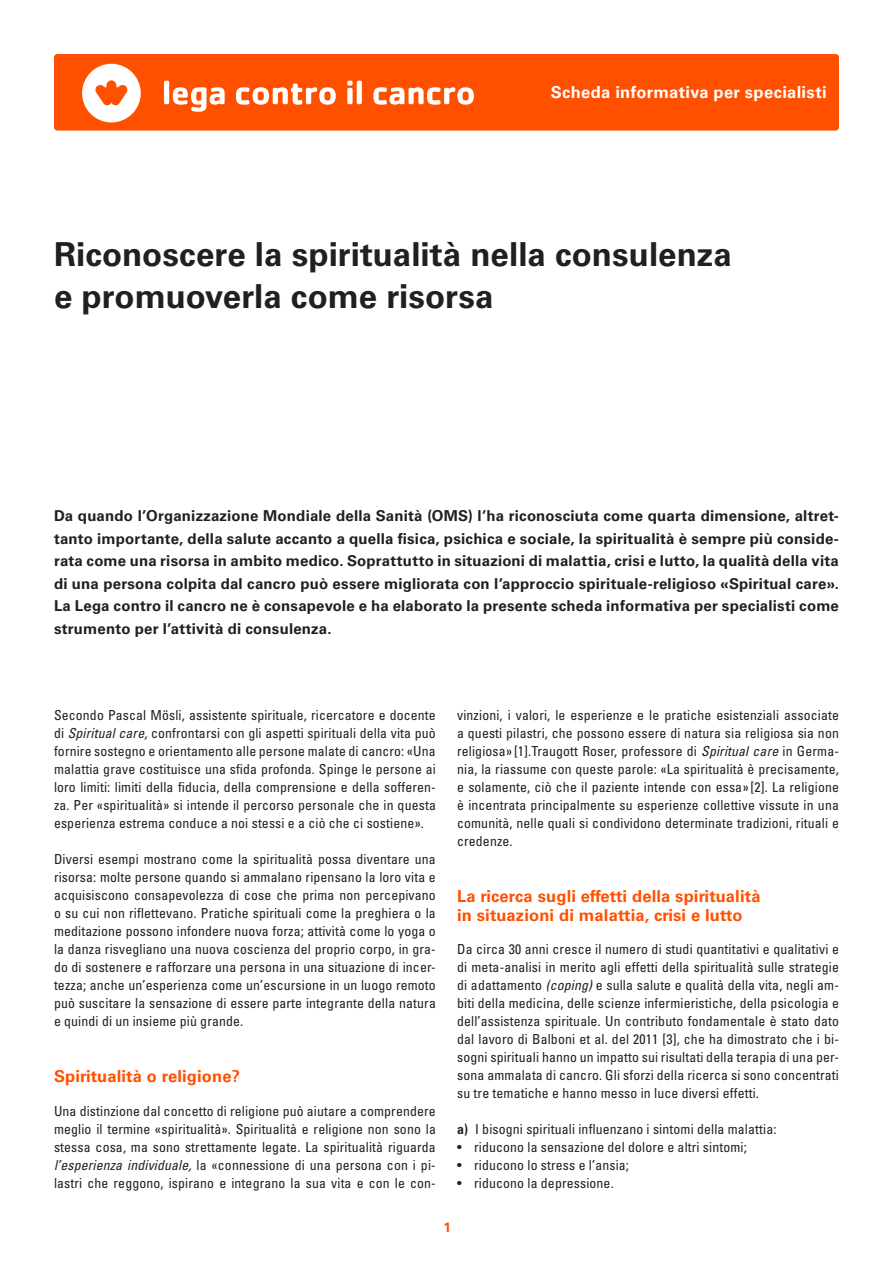
<style>
.page{position:relative;width:893px;height:1263px;background:#fff}
.page>*{position:absolute;margin:0;border:0;box-sizing:border-box;transform-origin:0 0}
.Haupttitel{font:700 33px/42px "Univers LT Std";color:#231f20}
.Untertitel_orange{font:700 16.5px/19.5px "Univers LT Std";letter-spacing:.01em;color:#ff5000}
.Haupttitel-2{font:700 16.5px "Univers LT Std";letter-spacing:.02em;color:#fff}
.Lead{font:700 15px/22.5px "Univers LT Std";letter-spacing:.015em;color:#231f20;text-align:justify}
.Swisscancer_Lauftext{font:condensed 13.8px/18px "Univers LT Std";letter-spacing:.01em;color:#231f20;text-align:justify}
.Impressum_Aufzählung{font:condensed 13.8px "Univers LT Std";letter-spacing:.01em;color:#231f20}
.Untertitel_orange-2{font:700 13.5px "Univers LT Std";color:#ff5000}
.s1{font-style:italic}
.s2{font-weight:700}
</style>
<div class="page">
<div style="left:54px;top:54px;width:785px;height:77px;background:#ff5000;border-radius:3px"></div>
<svg style="left:82px;top:64px;width:59px;height:58px"></svg>
<div style="left:164px;top:81px;width:5px;height:23px;background:#fff;border-radius:2px"></div>
<svg style="left:173px;top:87px;width:52px;height:25px"></svg>
<svg style="left:236px;top:84px;width:100px;height:21px"></svg>
<svg style="left:347px;top:81px;width:6px;height:23px"></svg>
<div style="left:357px;top:81px;width:5px;height:23px;background:#fff;border-radius:2px"></div>
<svg style="left:373px;top:87px;width:101px;height:18px"></svg>
<p class="Haupttitel-2" style="left:551px;top:83px;width:277px">Scheda informativa per specialisti</p>
<p class="Haupttitel" style="left:54px;top:233px;width:679px">Riconoscere la spiritualità nella consulenza e promuoverla come risorsa</p>
<p class="Lead" style="left:54px;top:505px;width:786px">Da quando l’Organizzazione Mondiale della Sanità (OMS) l’ha riconosciuta come quarta dimensione, altret&shy;tanto importante, della salute accanto a quella fisica, psichica e sociale, la spiritualità è sempre più conside&shy;rata come una risorsa in ambito medico. Soprattutto in situazioni di malattia, crisi e lutto, la qualità della vita di una persona colpita dal cancro può essere migliorata con l’approccio spirituale-religioso «Spiritual care».<br>La Lega contro il cancro ne è consapevole e ha elaborato la presente scheda informativa per specialisti come strumento per l’attività di consulenza.</p>
<p class="Swisscancer_Lauftext" style="left:54px;top:706px;width:383px">Secondo Pascal Mösli, assistente spirituale, ricercatore e docente di <span class="s1">Spiritual care,</span> confrontarsi con gli aspetti spirituali della vita può fornire sostegno e orientamento alle persone malate di cancro: «Una malattia grave costituisce una sfida profonda. Spinge le persone ai loro limiti: limiti della fiducia, della comprensione e della sofferen&shy;za. Per «spiritualità» si intende il percorso personale che in questa esperienza estrema conduce a noi stessi e a ciò che ci sostiene».</p>
<p class="Swisscancer_Lauftext" style="left:54px;top:850px;width:383px">Diversi esempi mostrano come la spiritualità possa diventare una risorsa: molte persone quando si ammalano ripensano la loro vita e acquisiscono consapevolezza di cose che prima non percepivano o su cui non riflettevano. Pratiche spirituali come la preghiera o la meditazione possono infondere nuova forza; attività come lo yoga o la danza risvegliano una nuova coscienza del proprio corpo, in gra&shy;do di sostenere e rafforzare una persona in una situazione di incer&shy;tezza; anche un’esperienza come un’escursione in un luogo remoto può suscitare la sensazione di essere parte integrante della natura e quindi di un insieme più grande.</p>
<p class="Untertitel_orange" style="left:54px;top:1066px;width:187px">Spiritualità o religione?</p>
<p class="Swisscancer_Lauftext" style="left:54px;top:1102px;width:383px">Una distinzione dal concetto di religione può aiutare a comprendere meglio il termine «spiritualità». Spiritualità e religione non sono la stessa cosa, ma sono strettamente legate. La spiritualità riguarda <span class="s1">l’esperienza individuale,</span> la «connessione di una persona con i pi&shy;lastri che reggono, ispirano e integrano la sua vita e con le con-</p>
<p class="Swisscancer_Lauftext" style="left:457px;top:706px;width:383px">vinzioni, i valori, le esperienze e le pratiche esistenziali associate a questi pilastri, che possono essere di natura sia religiosa sia non religiosa» [1].Traugott Roser, professore di <span class="s1">Spiritual care</span> in Germa&shy;nia, la riassume con queste parole: «La spiritualità è precisamente, e solamente, ciò che il paziente intende con essa» [2]. La religione è incentrata principalmente su esperienze collettive vissute in una comunità, nelle quali si condividono determinate tradizioni, rituali e credenze.</p>
<p class="Untertitel_orange" style="left:457px;top:886px;width:305px">La ricerca sugli effetti della spiritualità in situazioni di malattia, crisi e lutto</p>
<p class="Swisscancer_Lauftext" style="left:457px;top:940px;width:383px">Da circa 30 anni cresce il numero di studi quantitativi e qualitativi e di meta-analisi in merito agli effetti della spiritualità sulle strategie di adattamento <span class="s1">(coping)</span> e sulla salute e qualità della vita, negli am&shy;biti della medicina, delle scienze infermieristiche, della psicologia e dell’assistenza spirituale. Un contributo fondamentale è stato dato dal lavoro di Balboni et al. del 2011 [3], che ha dimostrato che i bi&shy;sogni spirituali hanno un impatto sui risultati della terapia di una per&shy;sona ammalata di cancro. Gli sforzi della ricerca si sono concentrati su tre tematiche e hanno messo in luce diversi effetti.</p>
<p class="Impressum_Aufzählung" style="left:457px;top:1120px;width:321px"><span class="s2">a)</span> I bisogni spirituali influenzano i sintomi della malattia:</p>
<p class="Impressum_Aufzählung" style="left:457px;top:1138px;width:291px">• riducono la sensazione del dolore e altri sintomi;</p>
<p class="Impressum_Aufzählung" style="left:457px;top:1156px;width:173px">• riducono lo stress e l’ansia;</p>
<p class="Impressum_Aufzählung" style="left:457px;top:1174px;width:158px">• riducono la depressione.</p>
<p class="Untertitel_orange-2" style="left:444px;top:1219px;width:9px">1</p>
</div>
